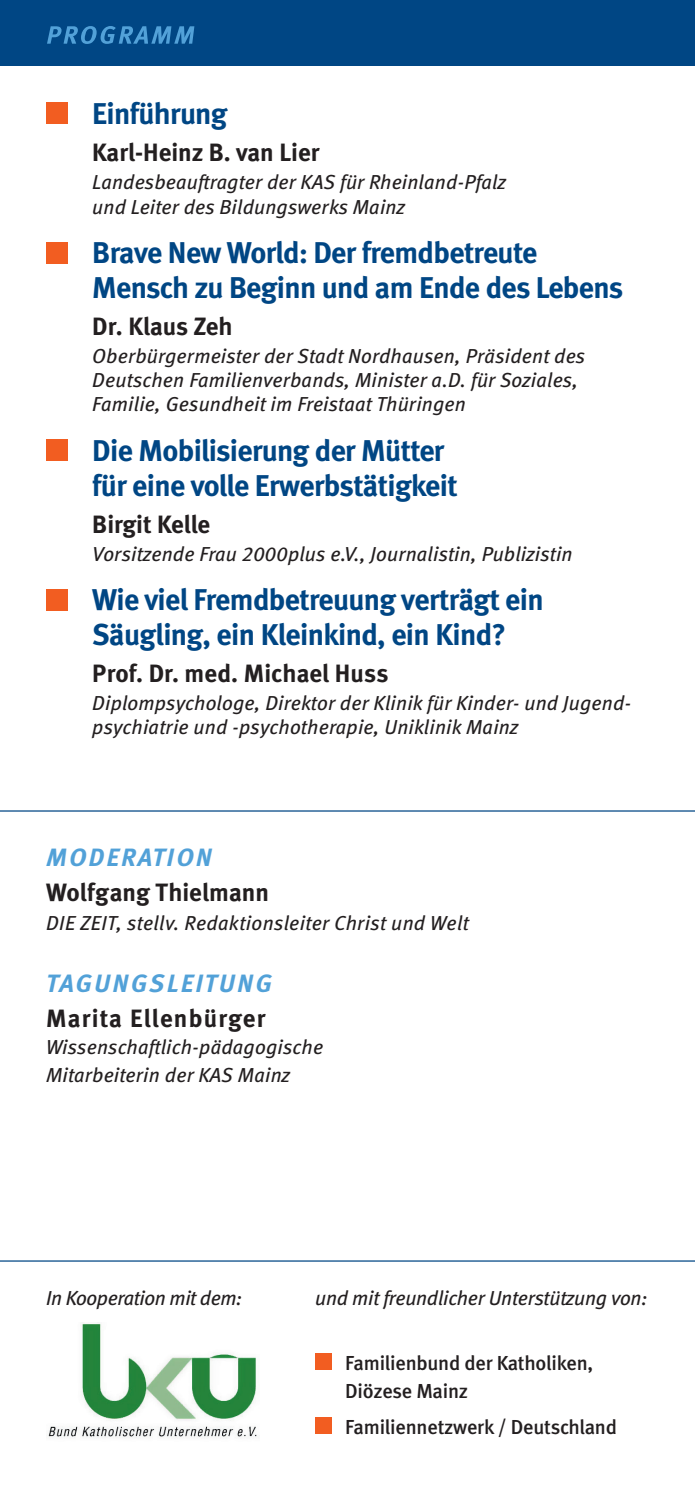
<style>
.page{position:relative;width:695px;height:1489px;background:#fff}
.page>*{position:absolute;margin:0;border:0;box-sizing:border-box;transform-origin:0 0}
.t1{font:700 30px/35px "Meta";letter-spacing:-.02em;color:#004684}
.t2{font:700 25px "Meta";color:#231f20}
.t3{font:25px "Meta Bold Italic Caps";letter-spacing:.08em;color:#52a1d8}
.t4{font:700 25px "Meta";letter-spacing:.05em;color:#231f20}
.t5{font:italic 20.25px/24.2px "Meta";letter-spacing:.01em;color:#231f20}
.t6{font:500 20.25px/28.8px "Meta";letter-spacing:-.01em;color:#231f20}
.t7{font:italic 20.25px "Meta";letter-spacing:-.01em;color:#231f20}
.t8{font:italic 20.25px "Meta";letter-spacing:-.02em;color:#231f20}
.s1{font-family:"Meta Book LF"}
</style>
<div class="page">
<div style="left:0;top:0;width:694px;height:66px;background:#004684"></div>
<svg style="left:47px;top:26px;width:147px;height:18px"></svg>
<img style="left:48px;top:1322px;width:211px;height:116px">
<div style="left:315px;top:1352px;width:16px;height:17px;background:#f25d21"></div>
<div style="left:315px;top:1417px;width:16px;height:16px;background:#f25d21"></div>
<hr style="left:0;top:1260px;width:694px;height:1px;background:#004684">
<hr style="left:0;top:810px;width:694px;height:1px;background:#004684">
<div style="left:46px;top:103px;width:21px;height:21px;background:#f25d21"></div>
<div style="left:46px;top:242px;width:21px;height:21px;background:#f25d21"></div>
<div style="left:46px;top:439px;width:21px;height:22px;background:#f25d21"></div>
<div style="left:46px;top:589px;width:21px;height:21px;background:#f25d21"></div>
<h1 class="t1" style="left:92px;top:96px;width:137px">Einführung</h1>
<p class="t2" style="left:92px;top:138px;width:228px">Karl-Heinz B. van Lier</p>
<p class="t5" style="left:92px;top:170px;width:415px">Landesbeauftragter der KAS für Rheinland-Pfalz und Leiter des Bildungswerks Mainz</p>
<h1 class="t1" style="left:92px;top:234px;width:532px">Brave New World: Der fremdbetreute<br>Mensch zu Beginn und am Ende des Lebens</h1>
<p class="t2" style="left:92px;top:311px;width:142px">Dr. Klaus Zeh</p>
<p class="t5" style="left:92px;top:343px;width:494px">Oberbürgermeister der Stadt Nordhausen, Präsident des<br>Deutschen Familienverbands, Minister a.D. für Soziales,<br>Familie, Gesundheit im Freistaat Thüringen</p>
<h1 class="t1" style="left:92px;top:432px;width:367px">Die Mobilisierung der Mütter für eine volle Erwerbstätigkeit</h1>
<p class="t2" style="left:92px;top:509px;width:119px">Birgit Kelle</p>
<p class="t5" style="left:92px;top:541px;width:482px">Vorsitzende Frau <span class="s1">2000</span>plus e.V., Journalistin, Publizistin</p>
<h1 class="t1" style="left:92px;top:581px;width:453px">Wie viel Fremdbetreuung verträgt ein<br>Säugling, ein Kleinkind, ein Kind?</h1>
<p class="t2" style="left:92px;top:658px;width:297px">Prof. Dr. med. Michael Huss</p>
<p class="t5" style="left:92px;top:690px;width:540px">Diplompsychologe, Direktor der Klinik für Kinder- und Jugend&shy;psychiatrie und -psychotherapie, Uniklinik Mainz</p>
<p class="t3" style="left:46px;top:842px;width:167px">MODERATION</p>
<p class="t2" style="left:46px;top:877px;width:224px">Wolfgang Thielmann</p>
<p class="t5" style="left:46px;top:911px;width:424px">DIE ZEIT, stellv. Redaktionsleiter Christ und Welt</p>
<p class="t3" style="left:46px;top:968px;width:67px">TAGUNGS</p>
<p class="t3" style="left:167px;top:968px;width:107px">LEITUNG</p>
<p class="t4" style="left:46px;top:1003px;width:221px">Marita Ellenbürger</p>
<p class="t5" style="left:46px;top:1033px;width:278px;line-height:27.5px">Wissenschaftlich-pädagogische<br>Mitarbeiterin der KAS Mainz</p>
<p class="t8" style="left:46px;top:1286px;width:197px">In Kooperation mit dem:</p>
<p class="t7" style="left:315px;top:1286px;width:333px">und mit freundlicher Unterstützung von:</p>
<p class="t6" style="left:345px;top:1347px;width:249px">Familienbund der Katholiken,<br>Diözese Mainz</p>
<p class="t6" style="left:345px;top:1412px;width:273px">Familiennetzwerk / Deutschland</p>
</div>
